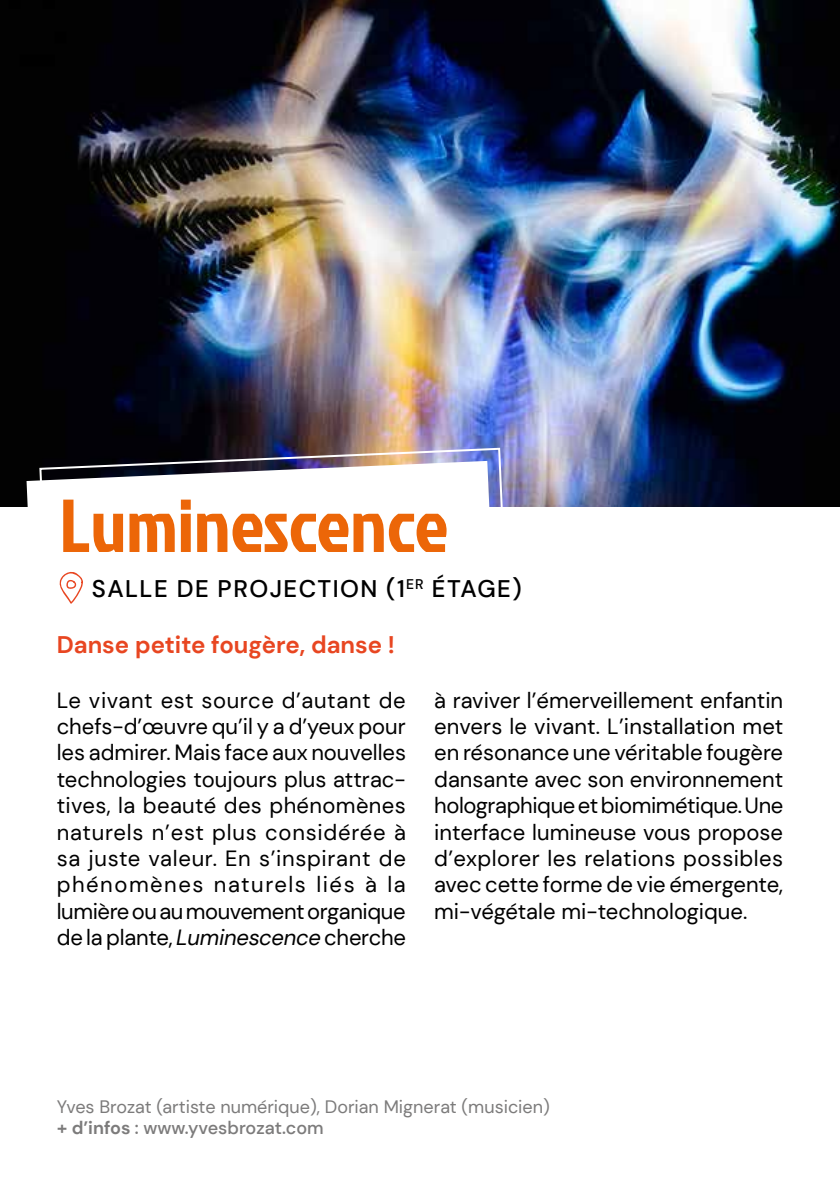
<style>
.page{position:relative;width:840px;height:1191px;background:#fff}
.page>*{position:absolute;margin:0;border:0;box-sizing:border-box;transform-origin:0 0}
.t1{font:74.8px "Jockey";color:#ec6608}
.t2{font:500 24px "DM Sans";letter-spacing:.06em;color:#000}
.t3{font:700 24px "DM Sans";color:#e84621}
.t4{font:22px/26.4px "DM Sans";letter-spacing:-.01em;color:#000;text-align:justify}
.t5{font:18px/21.6px "DM Sans";color:#7c7b7b}
.s1{font-style:italic}
.s2{font-weight:700}
.s3{font-weight:500}
</style>
<div class="page">
<img style="left:0;top:0;width:839px;height:506px">
<svg style="left:27px;top:461px;width:11px;height:46px"></svg>
<img style="left:38px;top:447px;width:470px;height:60px">
<svg style="left:59px;top:571px;width:24px;height:33px"></svg>
<h1 class="t1" style="left:60px;top:471px;width:390px">Luminescence</h1>
<p class="t2" style="left:92px;top:573px;width:431px">SALLE DE PROJECTION (1<sup>ER</sup> ÉTAGE)</p>
<p class="t3" style="left:57px;top:630px;width:339px">Danse petite fougère, danse !</p>
<p class="t4" style="left:57px;top:686px;width:350px">Le vivant est source d’autant de chefs-d’œuvre qu’il y a d’yeux pour les admirer. Mais face aux nouvelles technologies toujours plus attrac&shy;tives, la beauté des phénomènes naturels n’est plus considérée à sa juste valeur. En s’inspirant de phénomènes naturels liés à la lumière ou au mouvement organique de la plante, <span class="s1">Luminescence</span> cherche</p>
<p class="t4" style="left:434px;top:686px;width:350px">à raviver l’émerveillement enfantin envers le vivant. L’installation met en résonance une véritable fougère dansante avec son environnement holographique et biomimétique. Une interface lumineuse vous propose d’explorer les relations possibles avec cette forme de vie émergente, mi-végétale mi-technologique.</p>
<p class="t5" style="left:57px;top:1095px;width:494px">Yves Brozat (artiste numérique), Dorian Mignerat (musicien) <span class="s2">+ d’infos</span> <span class="s3">: www.yvesbrozat.com</span></p>
</div>
